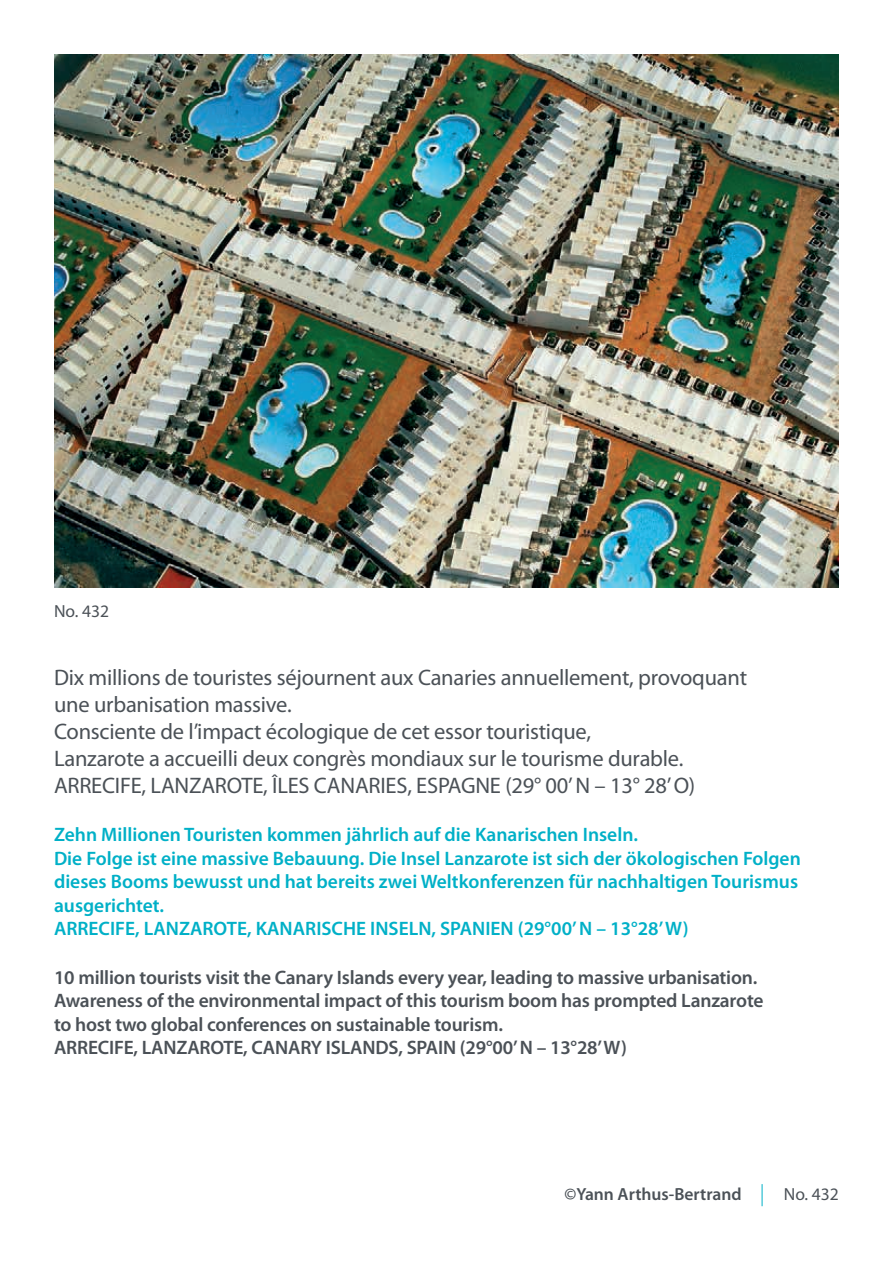
<style>
.page{position:relative;width:893px;height:1263px;background:#fff}
.page>*{position:absolute;margin:0;border:0;box-sizing:border-box;transform-origin:0 0}
.t1{font:22.5px/27px "Myriad Pro";letter-spacing:-.01em;color:#4b5157}
.t2{font:600 19.5px/23.4px "Myriad Pro";color:#00b0c7}
.t3{font:600 19.5px/23.4px "Myriad Pro";letter-spacing:-.01em;color:#4b5157}
.t4{font:600 17.55px "Myriad Pro";color:#4b5157}
.t5{font:17.55px "Myriad Pro";color:#4b5157}
</style>
<div class="page">
<svg style="left:762px;top:1184px;width:1px;height:22px"></svg>
<img style="left:54px;top:54px;width:785px;height:533px">
<p class="t5" style="left:54px;top:601px;width:57px">No. 432</p>
<p class="t1" style="left:54px;top:664px;width:695px">Dix millions de touristes séjournent aux Canaries annuellement, provoquant une urbanisation massive.<br>Consciente de l’impact écologique de cet essor touristique,<br>Lanzarote a accueilli deux congrès mondiaux sur le tourisme durable.<br>ARRECIFE, LANZAROTE, ÎLES CANARIES, ESPAGNE (29° 00’ N – 13° 28’ O)</p>
<p class="t2" style="left:54px;top:823px;width:748px">Zehn Millionen Touristen kommen jährlich auf die Kanarischen Inseln.<br>Die Folge ist eine massive Bebauung. Die Insel Lanzarote ist sich der ökologischen Folgen dieses Booms bewusst und hat bereits zwei Weltkonferenzen für nachhaltigen Tourismus ausgerichtet.<br>ARRECIFE, LANZAROTE, KANARISCHE INSELN, SPANIEN (29°00’ N – 13°28’ W)</p>
<p class="t3" style="left:54px;top:966px;width:711px">10 million tourists visit the Canary Islands every year, leading to massive urbanisation.<br>Awareness of the environmental impact of this tourism boom has prompted Lanzarote to host two global conferences on sustainable tourism.<br>ARRECIFE, LANZAROTE, CANARY ISLANDS, SPAIN (29°00’ N – 13°28’ W)</p>
<p class="t4" style="left:564px;top:1184px;width:179px">©Yann Arthus-Bertrand</p>
<p class="t5" style="left:784px;top:1184px;width:57px">No. 432</p>
</div>
